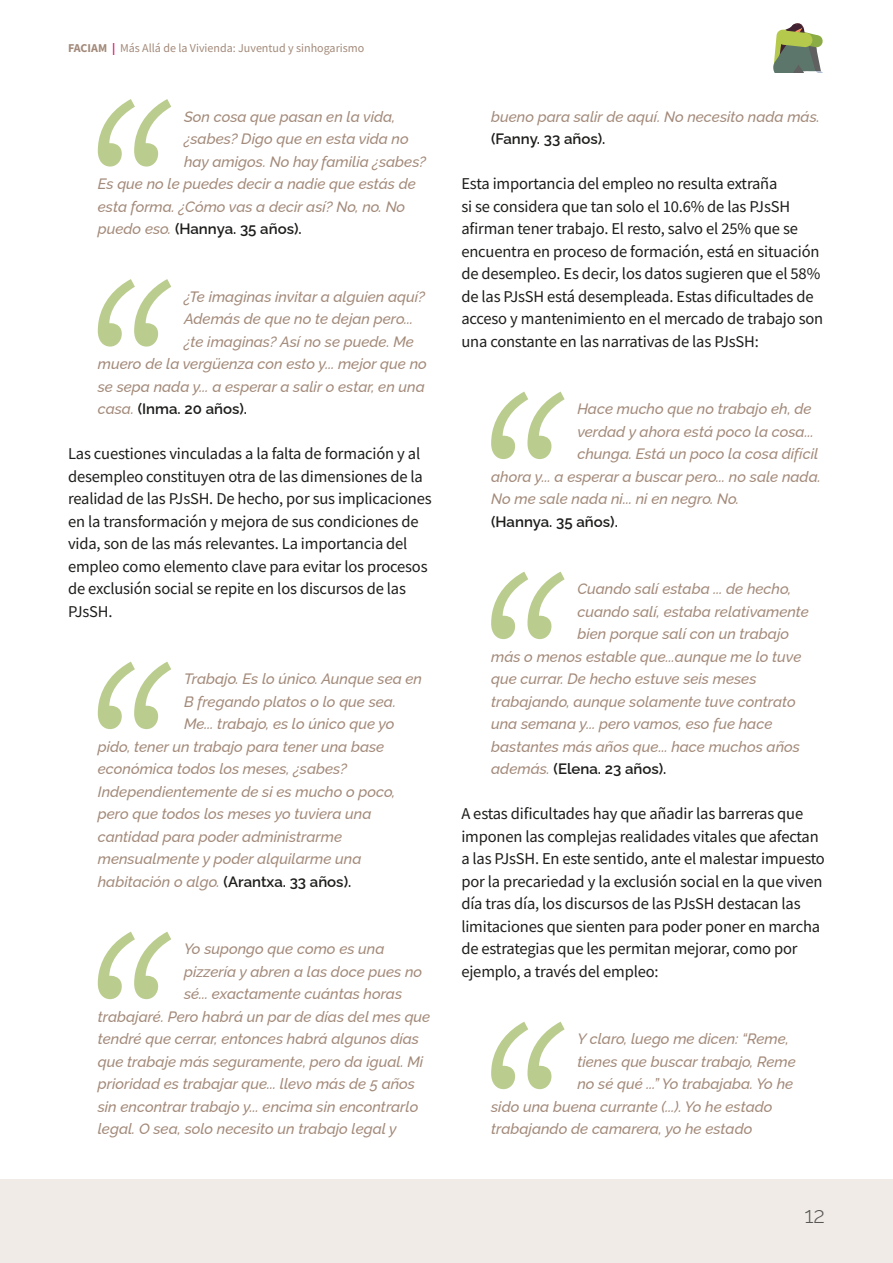
<style>
.page{position:relative;width:893px;height:1263px;background:#fff}
.page>*{position:absolute;margin:0;border:0;box-sizing:border-box;transform-origin:0 0}
.t1{font:300 22.5px "Raleway";color:#575756}
.t2{font:16.5px/22.5px "Source Sans Pro";letter-spacing:-.01em;color:#1d1d1b}
.t3{font:italic 500 15px "Raleway";color:#a38a7a}
.t4{font:600 15px "Raleway";color:#1d1d1b}
.t5{font:12px "Source Sans Pro";color:#a38a7a}
.s1{font-weight:700}
.s2{font-weight:700;color:#d91c66}
.s3{font-weight:500;font-style:italic;color:#a38a7a}
</style>
<div class="page">
<div style="left:0;top:1179px;width:893px;height:84px;background:#f0ebe6"></div>
<svg style="left:98px;top:99px;width:73px;height:68px"></svg>
<svg style="left:98px;top:279px;width:73px;height:68px"></svg>
<svg style="left:98px;top:662px;width:73px;height:67px"></svg>
<svg style="left:98px;top:932px;width:73px;height:67px"></svg>
<svg style="left:491px;top:392px;width:74px;height:67px"></svg>
<svg style="left:491px;top:572px;width:74px;height:67px"></svg>
<svg style="left:491px;top:1022px;width:74px;height:67px"></svg>
<svg style="left:773px;top:23px;width:50px;height:50px"></svg>
<p class="t5" style="left:68px;top:40px;width:298px"><span class="s1">FACIAM</span> <span class="s2">|</span> Más Allá de la Vivienda: Juventud y sinhogarismo</p>
<p class="t3" style="left:184px;top:104px;width:213px">Son cosa que pasan en la vida,</p>
<p class="t3" style="left:184px;top:127px;width:226px">¿sabes? Digo que en esta vida no</p>
<p class="t3" style="left:184px;top:149px;width:244px">hay amigos. No hay familia ¿sabes?</p>
<p class="t3" style="left:98px;top:172px;width:320px">Es que no le puedes decir a nadie que estás de</p>
<p class="t3" style="left:98px;top:194px;width:309px">esta forma. ¿Cómo vas a decir así? No, no. No</p>
<p class="t4" style="left:98px;top:217px;width:205px"><span class="s3">puedo eso.</span> (Hannya. 35 años).</p>
<p class="t3" style="left:184px;top:284px;width:243px">¿Te imaginas invitar a alguien aquí?</p>
<p class="t3" style="left:184px;top:307px;width:231px">Además de que no te dejan pero...</p>
<p class="t3" style="left:184px;top:329px;width:231px">¿te imaginas? Así no se puede. Me</p>
<p class="t3" style="left:98px;top:352px;width:331px">muero de la vergüenza con esto y... mejor que no</p>
<p class="t3" style="left:98px;top:374px;width:329px">se sepa nada y... a esperar a salir o estar, en una</p>
<p class="t4" style="left:98px;top:397px;width:151px"><span class="s3">casa.</span> (Inma. 20 años).</p>
<p class="t2" style="left:68px;top:442px;width:365px">Las cuestiones vinculadas a la falta de formación y al desempleo constituyen otra de las dimensiones de la realidad de las PJsSH. De hecho, por sus implicaciones en la transformación y mejora de sus condiciones de vida, son de las más relevantes. La importancia del empleo como elemento clave para evitar los procesos de exclusión social se repite en los discursos de las PJsSH.</p>
<p class="t3" style="left:184px;top:667px;width:240px">Trabajo. Es lo único. Aunque sea en</p>
<p class="t3" style="left:184px;top:689px;width:214px">B fregando platos o lo que sea.</p>
<p class="t3" style="left:184px;top:712px;width:212px">Me... trabajo, es lo único que yo</p>
<p class="t3" style="left:98px;top:734px;width:288px">pido, tener un trabajo para tener una base</p>
<p class="t3" style="left:98px;top:757px;width:251px">económica todos los meses, ¿sabes?</p>
<p class="t3" style="left:98px;top:779px;width:299px">Independientemente de si es mucho o poco,</p>
<p class="t3" style="left:98px;top:802px;width:275px">pero que todos los meses yo tuviera una</p>
<p class="t3" style="left:98px;top:824px;width:246px">cantidad para poder administrarme</p>
<p class="t3" style="left:98px;top:847px;width:265px">mensualmente y poder alquilarme una</p>
<p class="t4" style="left:98px;top:869px;width:255px"><span class="s3">habitación o algo.</span> (Arantxa. 33 años).</p>
<p class="t3" style="left:184px;top:937px;width:202px">Yo supongo que como es una</p>
<p class="t3" style="left:184px;top:959px;width:240px">pizzería y abren a las doce pues no</p>
<p class="t3" style="left:184px;top:982px;width:220px">sé... exactamente cuántas horas</p>
<p class="t3" style="left:98px;top:1004px;width:334px">trabajaré. Pero habrá un par de días del mes que</p>
<p class="t3" style="left:98px;top:1027px;width:323px">tendré que cerrar, entonces habrá algunos días</p>
<p class="t3" style="left:98px;top:1049px;width:327px">que trabaje más seguramente, pero da igual. Mi</p>
<p class="t3" style="left:98px;top:1072px;width:319px">prioridad es trabajar que... llevo más de 5 años</p>
<p class="t3" style="left:98px;top:1094px;width:322px">sin encontrar trabajo y... encima sin encontrarlo</p>
<p class="t3" style="left:98px;top:1117px;width:300px">legal. O sea, solo necesito un trabajo legal y</p>
<p class="t3" style="left:491px;top:104px;width:330px">bueno para salir de aquí. No necesito nada más.</p>
<p class="t4" style="left:491px;top:127px;width:116px">(Fanny. 33 años).</p>
<p class="t2" style="left:461px;top:172px;width:363px">Esta importancia del empleo no resulta extraña<br>si se considera que tan solo el 10.6% de las PJsSH afirman tener trabajo. El resto, salvo el 25% que se encuentra en proceso de formación, está en situación de desempleo. Es decir, los datos sugieren que el 58% de las PJsSH está desempleada. Estas dificultades de acceso y mantenimiento en el mercado de trabajo son una constante en las narrativas de las PJsSH:</p>
<p class="t3" style="left:577px;top:397px;width:236px">Hace mucho que no trabajo eh, de</p>
<p class="t3" style="left:577px;top:419px;width:238px">verdad y ahora está poco la cosa...</p>
<p class="t3" style="left:577px;top:442px;width:242px">chunga. Está un poco la cosa difícil</p>
<p class="t3" style="left:491px;top:464px;width:331px">ahora y... a esperar a buscar pero... no sale nada.</p>
<p class="t3" style="left:491px;top:487px;width:250px">No me sale nada ni... ni en negro. No.</p>
<p class="t4" style="left:491px;top:509px;width:128px">(Hannya. 35 años).</p>
<p class="t3" style="left:577px;top:577px;width:215px">Cuando salí estaba ... de hecho,</p>
<p class="t3" style="left:577px;top:599px;width:233px">cuando salí, estaba relativamente</p>
<p class="t3" style="left:577px;top:622px;width:213px">bien porque salí con un trabajo</p>
<p class="t3" style="left:491px;top:644px;width:312px">más o menos estable que...aunque me lo tuve</p>
<p class="t3" style="left:491px;top:667px;width:267px">que currar. De hecho estuve seis meses</p>
<p class="t3" style="left:491px;top:689px;width:306px">trabajando, aunque solamente tuve contrato</p>
<p class="t3" style="left:491px;top:712px;width:283px">una semana y... pero vamos, eso fue hace</p>
<p class="t3" style="left:491px;top:734px;width:310px">bastantes más años que... hace muchos años</p>
<p class="t4" style="left:491px;top:757px;width:177px"><span class="s3">además.</span> (Elena. 23 años).</p>
<p class="t2" style="left:461px;top:802px;width:365px">A estas dificultades hay que añadir las barreras que imponen las complejas realidades vitales que afectan a las PJsSH. En este sentido, ante el malestar impuesto por la precariedad y la exclusión social en la que viven día tras día, los discursos de las PJsSH destacan las limitaciones que sienten para poder poner en marcha de estrategias que les permitan mejorar, como por ejemplo, a través del empleo:</p>
<p class="t3" style="left:577px;top:1027px;width:213px">Y claro, luego me dicen: “Reme,</p>
<p class="t3" style="left:577px;top:1049px;width:220px">tienes que buscar trabajo, Reme</p>
<p class="t3" style="left:577px;top:1072px;width:217px">no sé qué ...” Yo trabajaba. Yo he</p>
<p class="t3" style="left:491px;top:1094px;width:283px">sido una buena currante (...). Yo he estado</p>
<p class="t3" style="left:491px;top:1117px;width:263px">trabajando de camarera, yo he estado</p>
<h1 class="t1" style="left:804px;top:1197px;width:22px">12</h1>
</div>
